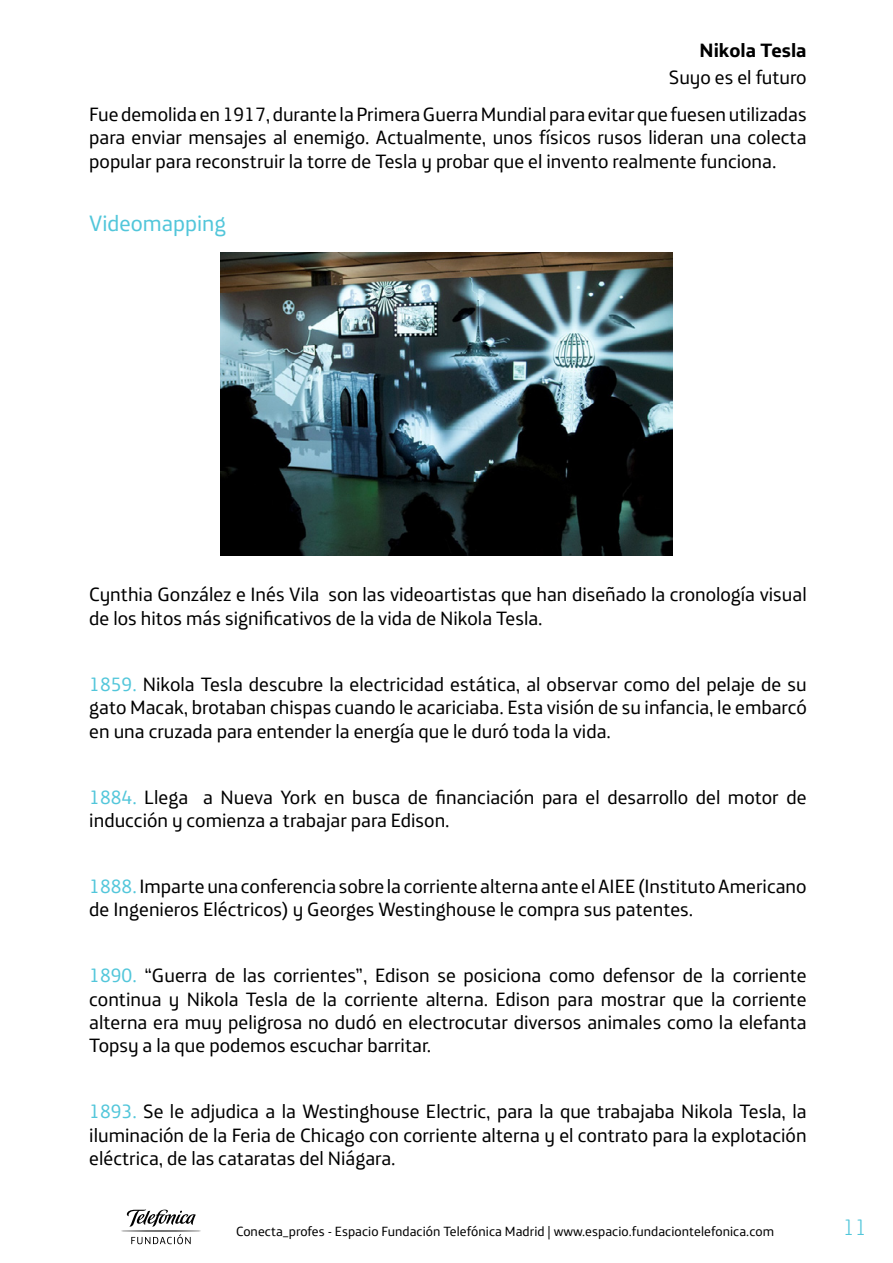
<style>
.page{position:relative;width:893px;height:1263px;background:#fff}
.page>*{position:absolute;margin:0;border:0;box-sizing:border-box;transform-origin:0 0}
.Subtitulo{font:22.5px "Telefonica Text";color:#52c6da}
.t1{font:300 22.5px "Telefonica Headline";color:#52c6da}
.TextoNormal{font:19.5px/23.4px "Telefonica Text";color:#000;text-align:justify}
.t2{font:700 19.5px "Telefonica Text";color:#000}
.t3{font:13.5px "Telefonica Text";letter-spacing:.005em;color:#000}
.s1{color:#52c6da}
</style>
<div class="page">
<svg style="left:121px;top:1209px;width:80px;height:35px"></svg>
<img style="left:220px;top:252px;width:452px;height:304px">
<p class="t2" style="left:700px;top:33px;width:109px">Nikola Tesla</p>
<p class="TextoNormal" style="left:669px;top:64px;width:139px">Suyo es el futuro</p>
<p class="TextoNormal" style="left:89px;top:100px;width:719px">Fue demolida en 1917, durante la Primera Guerra Mundial para evitar que fuesen utilizadas para enviar mensajes al enemigo. Actualmente, unos físicos rusos lideran una colecta popular para reconstruir la torre de Tesla y probar que el invento realmente funciona.</p>
<p class="Subtitulo" style="left:89px;top:204px;width:138px">Videomapping</p>
<p class="TextoNormal" style="left:89px;top:581px;width:719px">Cynthia González e Inés Vila son las videoartistas que han diseñado la cronología visual de los hitos más significativos de la vida de Nikola Tesla.</p>
<p class="TextoNormal" style="left:89px;top:670px;width:719px"><span class="s1">1859.</span> Nikola Tesla descubre la electricidad estática, al observar como del pelaje de su gato Macak, brotaban chispas cuando le acariciaba. Esta visión de su infancia, le embarcó en una cruzada para entender la energía que le duró toda la vida.</p>
<p class="TextoNormal" style="left:89px;top:783px;width:719px"><span class="s1">1884.</span> Llega a Nueva York en busca de financiación para el desarrollo del motor de inducción y comienza a trabajar para Edison.</p>
<p class="TextoNormal" style="left:89px;top:872px;width:719px"><span class="s1">1888.</span> Imparte una conferencia sobre la corriente alterna ante el AIEE (Instituto Americano de Ingenieros Eléctricos) y Georges Westinghouse le compra sus patentes.</p>
<p class="TextoNormal" style="left:89px;top:962px;width:719px"><span class="s1">1890.</span> “Guerra de las corrientes”, Edison se posiciona como defensor de la corriente continua y Nikola Tesla de la corriente alterna. Edison para mostrar que la corriente alterna era muy peligrosa no dudó en electrocutar diversos animales como la elefanta Topsy a la que podemos escuchar barritar.</p>
<p class="TextoNormal" style="left:89px;top:1098px;width:719px"><span class="s1">1893.</span> Se le adjudica a la Westinghouse Electric, para la que trabajaba Nikola Tesla, la iluminación de la Feria de Chicago con corriente alterna y el contrato para la explotación eléctrica, de las cataratas del Niágara.</p>
<p class="t3" style="left:236px;top:1220px;width:539px">Conecta_profes - Espacio Fundación Telefónica Madrid | www.espacio.fundaciontelefonica.com</p>
<p class="t1" style="left:843px;top:1209px;width:25px">11</p>
</div>
